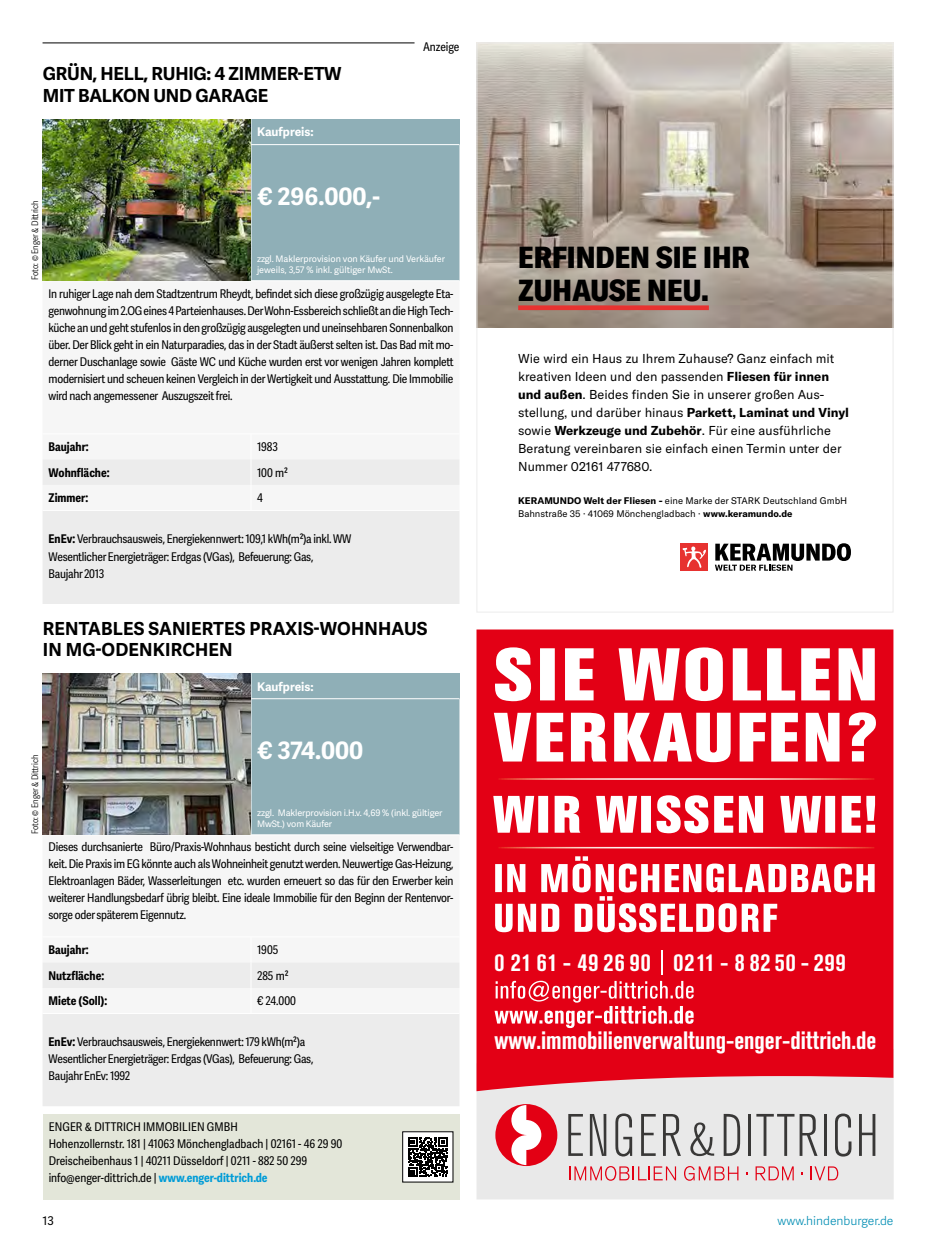
<style>
.page{position:relative;width:936px;height:1242px;background:#fff}
.page>*{position:absolute;margin:0;border:0;box-sizing:border-box;transform-origin:0 0}
.t1{font:900 condensed 30px/33px "GT America";color:#000}
.t2{font:700 condensed 24.9px "Akzidenz Grotesk BE";color:#fff}
.t3{font:700 condensed 24.9px "Akzidenz Grotesk BE";letter-spacing:.04em;color:#fff}
.t4{font:700 24px "Adelle Sans";color:#fff}
.t5{font:700 18px/21.6px "Adelle Sans";color:#000}
.t6{font:12.75px/18px "GT America";color:#000}
.t7{font:12px/17px "Adelle Sans Cnd";letter-spacing:-.02em;color:#000;text-align:justify}
.t8{font:12px/17px "Adelle Sans Cnd";color:#000}
.t9{font:700 12px "Adelle Sans Cnd";color:#000}
.t10{font:700 12px "Adelle Sans";color:#fff}
.t11{font:300 12px "Adelle Sans";color:#008db3}
.t12{font:12px "Adelle Sans";color:#000}
.t13{font:9.45px/13.2px "GT America";color:#000}
.t14{font:9px/10.8px "Adelle Sans";letter-spacing:-.01em;color:#fff}
.t15{font:300 9px "Adelle Sans Cnd";color:#000}
.s1{font-weight:700}
.s2{font-weight:700;color:#009cd7}
</style>
<div class="page">
<div style="left:476px;top:1091px;width:417px;height:108px;background:#e9e9e9"></div>
<div style="left:476px;top:629px;width:417px;height:462px;background:#e30015"></div>
<svg style="left:568px;top:1114px;width:15px;height:42px"></svg>
<svg style="left:590px;top:1114px;width:16px;height:42px"></svg>
<svg style="left:615px;top:1113px;width:17px;height:43px"></svg>
<svg style="left:641px;top:1114px;width:14px;height:42px"></svg>
<svg style="left:663px;top:1114px;width:18px;height:42px"></svg>
<svg style="left:690px;top:1122px;width:24px;height:34px"></svg>
<svg style="left:723px;top:1114px;width:17px;height:42px"></svg>
<hr style="left:748px;top:1114px;width:3px;height:42px;background:#393837">
<svg style="left:756px;top:1114px;width:61px;height:42px;background:#bfbfbf"></svg>
<hr style="left:823px;top:1114px;width:3px;height:42px;background:#393837">
<svg style="left:835px;top:1113px;width:16px;height:43px"></svg>
<svg style="left:859px;top:1114px;width:16px;height:42px"></svg>
<svg style="left:569px;top:1166px;width:107px;height:14px"></svg>
<svg style="left:684px;top:1166px;width:54px;height:14px"></svg>
<svg style="left:755px;top:1166px;width:38px;height:14px"></svg>
<svg style="left:810px;top:1166px;width:28px;height:14px"></svg>
<svg style="left:495px;top:1104px;width:62px;height:62px"></svg>
<svg style="left:494px;top:980px;width:199px;height:48px"></svg>
<hr style="left:497px;top:778px;width:377px;height:2px;background:#fff">
<hr style="left:497px;top:847px;width:377px;height:1px;background:#fff">
<svg style="left:494px;top:712px;width:381px;height:50px"></svg>
<svg style="left:495px;top:647px;width:379px;height:54px"></svg>
<svg style="left:493px;top:795px;width:382px;height:38px"></svg>
<svg style="left:495px;top:856px;width:379px;height:76px"></svg>
<hr style="left:661px;top:950px;width:2px;height:25px;background:#fff">
<div style="left:43px;top:1114px;width:416px;height:85px;background:#e3e6d9"></div>
<div style="left:402px;top:1131px;width:51px;height:51px;background:#fff"></div>
<svg style="left:408px;top:1137px;width:40px;height:40px"></svg>
<svg style="left:43px;top:459px;width:416px;height:145px;fill:#ececec"></svg>
<svg style="left:250px;top:459px;width:1px;height:51px"></svg>
<hr style="left:43px;top:510px;width:208px;height:1px;background:#fff">
<hr style="left:251px;top:510px;width:208px;height:1px;background:#fff">
<div style="left:250px;top:119px;width:209px;height:162px;background:#8fafb7"></div>
<img style="left:43px;top:119px;width:207px;height:161px">
<svg style="left:43px;top:962px;width:416px;height:144px;fill:#ececec"></svg>
<svg style="left:250px;top:962px;width:1px;height:51px"></svg>
<hr style="left:43px;top:1013px;width:208px;height:1px;background:#fff">
<hr style="left:251px;top:1013px;width:208px;height:1px;background:#fff">
<div style="left:250px;top:673px;width:209px;height:162px;background:#8fafb7"></div>
<img style="left:43px;top:673px;width:207px;height:161px">
<hr style="left:43px;top:43px;width:371px;height:1px;background:#000">
<img style="left:478px;top:45px;width:413px;height:282px">
<svg style="left:715px;top:543px;width:135px;height:28px"></svg>
<div style="left:680px;top:543px;width:27px;height:28px;background:#e73230"></div>
<svg style="left:682px;top:546px;width:24px;height:22px"></svg>
<div style="left:518px;top:305px;width:190px;height:5px;background:#e73230"></div>
<h3 class="t5" style="left:43px;top:64px;width:300px">GRÜN, HELL, RUHIG: 4 ZIMMER-ETW<br>MIT BALKON UND GARAGE</h3>
<p class="t10" style="left:257px;top:125px;width:58px">Kaufpreis:</p>
<p class="t8" style="left:423px;top:39px;width:38px">Anzeige</p>
<p class="t15" style="left:30px;top:280px;width:81px;rotate:-90deg">Foto: © Enger &amp; Dittrich</p>
<h3 class="t4" style="left:257px;top:182px;width:124px">€ 296.000,-</h3>
<p class="t14" style="left:257px;top:253px;width:189px">zzgl. Maklerprovision von Käufer und Verkäufer jeweils, 3,57 % inkl. gültiger MwSt.</p>
<p class="t7" style="left:49px;top:285px;width:406px">In ruhiger Lage nah dem Stadtzentrum Rheydt, befindet sich diese großzügig ausgelegte Eta&shy;genwohnung im 2.OG eines 4 Parteienhauses. Der Wohn-Essbereich schließt an die High Tech&shy;küche an und geht stufenlos in den großzügig ausgelegten und uneinsehbaren Sonnenbalkon über. Der Blick geht in ein Naturparadies, das in der Stadt äußerst selten ist. Das Bad mit mo&shy;derner Duschanlage sowie Gäste WC und Küche wurden erst vor wenigen Jahren komplett modernisiert und scheuen keinen Vergleich in der Wertigkeit und Ausstattung. Die Immobilie wird nach angemessener Auszugszeit frei.</p>
<p class="t9" style="left:49px;top:440px;width:42px">Baujahr:</p>
<p class="t7" style="left:257px;top:439px;width:22px">1983</p>
<p class="t9" style="left:49px;top:465px;width:63px">Wohnfläche:</p>
<p class="t7" style="left:257px;top:464px;width:32px">100 m²</p>
<p class="t9" style="left:49px;top:491px;width:41px">Zimmer:</p>
<p class="t7" style="left:257px;top:490px;width:7px">4</p>
<p class="t7" style="left:49px;top:529px;width:304px;line-height:18.9px"><span class="s1">EnEv:</span> Verbrauchsausweis, Energiekennwert: 109,1 kWh(m²)a inkl. WW<br>Wesentlicher Energieträger: Erdgas (VGas), Befeuerung: Gas,</p>
<p class="t7" style="left:49px;top:566px;width:57px">Baujahr 2013</p>
<h3 class="t5" style="left:43px;top:618px;width:386px">RENTABLES SANIERTES PRAXIS-WOHNHAUS<br>IN MG-ODENKIRCHEN</h3>
<p class="t10" style="left:257px;top:679px;width:58px">Kaufpreis:</p>
<p class="t15" style="left:30px;top:834px;width:81px;rotate:-90deg">Foto: © Enger &amp; Dittrich</p>
<h3 class="t4" style="left:257px;top:736px;width:108px">€ 374.000</h3>
<p class="t14" style="left:257px;top:807px;width:187px">zzgl. Maklerprovision i.H.v. 4,69 % (inkl. gültiger<br>MwSt.) vom Käufer</p>
<p class="t7" style="left:49px;top:838px;width:406px">Dieses durchsanierte Büro/Praxis-Wohnhaus besticht durch seine vielseitige Verwendbar&shy;keit. Die Praxis im EG könnte auch als Wohneinheit genutzt werden. Neuwertige Gas-Heizung, Elektroanlagen Bäder, Wasserleitungen etc. wurden erneuert so das für den Erwerber kein weiterer Handlungsbedarf übrig bleibt. Eine ideale Immobilie für den Beginn der Rentenvor&shy;sorge oder späterem Eigennutz.</p>
<p class="t9" style="left:49px;top:942px;width:42px">Baujahr:</p>
<p class="t7" style="left:257px;top:942px;width:23px">1905</p>
<p class="t9" style="left:49px;top:968px;width:57px">Nutzfläche:</p>
<p class="t7" style="left:257px;top:967px;width:33px">285 m²</p>
<p class="t9" style="left:49px;top:993px;width:60px">Miete (Soll):</p>
<p class="t7" style="left:257px;top:993px;width:40px">€ 24.000</p>
<p class="t7" style="left:49px;top:1033px;width:266px;line-height:17.4px;text-align:left"><span class="s1">EnEv:</span> Verbrauchsausweis, Energiekennwert: 179 kWh(m²)a<br>Wesentlicher Energieträger: Erdgas (VGas), Befeuerung: Gas,<br>Baujahr EnEv: 1992</p>
<p class="t8" style="left:49px;top:1119px;width:295px">ENGER &amp; DITTRICH IMMOBILIEN GMBH<br>Hohenzollernstr. 181 | 41063 Mönchengladbach | 02161 - 46 29 90<br>Dreischeibenhaus 1 | 40211 Düsseldorf | 0211 - 882 50 299 info@enger-dittrich.de | <span class="s2">www.enger-dittrich.de</span></p>
<h1 class="t1" style="left:518px;top:240px;width:233px">ERFINDEN SIE IHR<br>ZUHAUSE NEU.</h1>
<p class="t6" style="left:518px;top:349px;width:332px">Wie wird ein Haus zu Ihrem Zuhause? Ganz einfach mit kreativen Ideen und den passenden <span class="s1">Fliesen für innen und außen</span>. Beides finden Sie in unserer großen Aus&shy;stellung, und darüber hinaus <span class="s1">Parkett, Laminat und Vinyl </span>sowie <span class="s1">Werkzeuge und Zubehör</span>. Für eine ausführliche Beratung vereinbaren sie einfach einen Termin unter der Nummer 02161 477680.</p>
<p class="t13" style="left:518px;top:494px;width:330px"><span class="s1">KERAMUNDO Welt der Fliesen -</span> eine Marke der STARK Deutschland GmbH<br>Bahnstraße 35 · 41069 Mönchengladbach · <span class="s1">www.keramundo.de</span></p>
<h2 class="t3" style="left:494px;top:948px;width:353px">0 21 61 - 49 26 90 0211 - 8 82 50 - 299</h2>
<h2 class="t2" style="left:494px;top:1026px;width:383px">www.immobilienverwaltung-enger-dittrich.de</h2>
<p class="t12" style="left:43px;top:1213px;width:13px">13</p>
<p class="t11" style="left:777px;top:1213px;width:117px">www.hindenburger.de</p>
</div>
